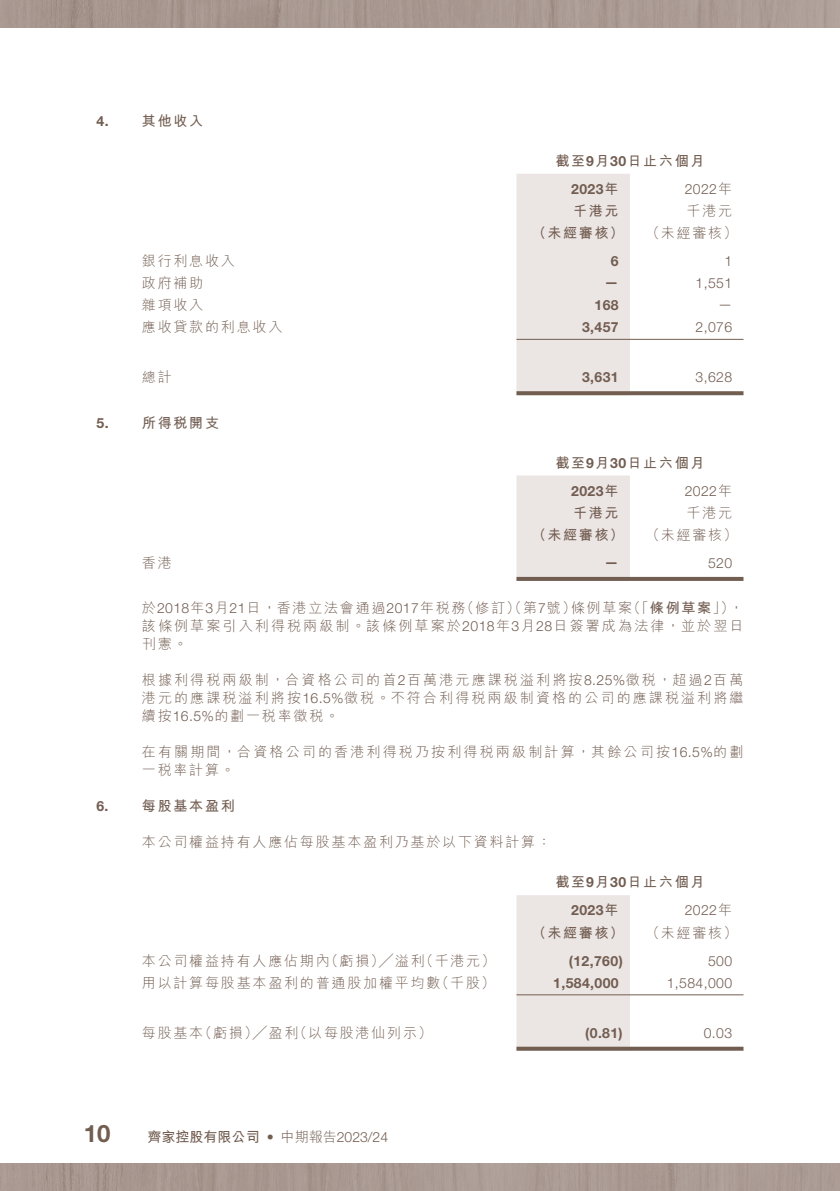
<style>
.page{position:relative;width:840px;height:1191px;background:#fff}
.page>*{position:absolute;margin:0;border:0;box-sizing:border-box;transform-origin:0 0}
.t1{font:700 24px "Helvetica Neue LT Std";color:#725d51}
.t2{font:300 14px/18px "M Hei HK";letter-spacing:.13em;color:#725d51;text-align:justify}
.t3{font:700 14px "M Hei HK";letter-spacing:.13em;color:#725d51}
.t4{font:700 14px "Helvetica Neue LT Std";letter-spacing:.03em;color:#725d51}
.t5{font:300 14px "Helvetica Neue LT Std";letter-spacing:.03em;color:#725d51}
.t6{font:300 14px/18px "M Hei HK";letter-spacing:.155em;color:#725d51}
.t7{font:700 14px "M Hei HK";color:#725d51}
.s1{font-family:"Helvetica Neue LT Std"}
.s2{font-family:"M Hei HK"}
.s3{font-weight:700}
.s4{font-family:"Helvetica Neue LT Std";font-weight:300}
.s5{font-weight:300}
</style>
<div class="page">
<img style="left:0;top:0;width:840px;height:1191px">
<div style="left:0;top:28px;width:839px;height:1134px;background:#fff"></div>
<div style="left:516px;top:174px;width:113px;height:217px;background:#ebe5e3"></div>
<hr style="left:516px;top:339px;width:113px;height:1px;background:#725d51">
<hr style="left:629px;top:339px;width:114px;height:1px;background:#725d51">
<svg style="left:516px;top:391px;width:113px;height:4px"></svg>
<svg style="left:629px;top:391px;width:114px;height:4px"></svg>
<div style="left:516px;top:475px;width:113px;height:102px;background:#ebe5e3"></div>
<hr style="left:516px;top:577px;width:113px;height:4px;background:#725d51">
<svg style="left:629px;top:577px;width:114px;height:4px"></svg>
<div style="left:516px;top:895px;width:113px;height:151px;background:#ebe5e3"></div>
<hr style="left:516px;top:994px;width:113px;height:1px;background:#725d51">
<hr style="left:629px;top:994px;width:114px;height:1px;background:#725d51">
<svg style="left:516px;top:1046px;width:113px;height:4px"></svg>
<svg style="left:629px;top:1046px;width:114px;height:4px"></svg>
<p class="t3" style="left:96px;top:111px;width:108px"><span class="s1">4.</span> 其他收入</p>
<p class="t3" style="left:555px;top:151px;width:151px">截至<span class="s1">9</span>月<span class="s1">30</span>日止六個月</p>
<p class="t4" style="left:571px;top:180px;width:49px">2023<span class="s2">年</span></p>
<p class="t5" style="left:684px;top:180px;width:49px">2022<span class="s2">年</span></p>
<p class="t3" style="left:572px;top:201px;width:47px">千港元</p>
<p class="t2" style="left:686px;top:202px;width:47px">千港元</p>
<p class="t3" style="left:532px;top:223px;width:93px">（未經審核）</p>
<p class="t2" style="left:645px;top:224px;width:93px">（未經審核）</p>
<p class="t2" style="left:142px;top:252px;width:94px">銀行利息收入</p>
<p class="t4" style="left:610px;top:252px;width:9px">6</p>
<p class="t5" style="left:724px;top:252px;width:9px">1</p>
<p class="t2" style="left:142px;top:274px;width:63px">政府補助</p>
<p class="t4" style="left:604px;top:274px;width:15px">—</p>
<p class="t5" style="left:695px;top:274px;width:38px">1,551</p>
<p class="t2" style="left:142px;top:296px;width:63px">雜項收入</p>
<p class="t4" style="left:594px;top:296px;width:26px">168</p>
<p class="t5" style="left:717px;top:296px;width:15px">—</p>
<p class="t2" style="left:142px;top:318px;width:142px">應收貸款的利息收入</p>
<p class="t4" style="left:581px;top:318px;width:38px">3,457</p>
<p class="t5" style="left:695px;top:318px;width:38px">2,076</p>
<p class="t2" style="left:142px;top:368px;width:31px">總計</p>
<p class="t4" style="left:581px;top:368px;width:38px">3,631</p>
<p class="t5" style="left:695px;top:368px;width:38px">3,628</p>
<p class="t3" style="left:96px;top:412px;width:124px"><span class="s1">5.</span> 所得稅開支</p>
<p class="t3" style="left:555px;top:452px;width:151px">截至<span class="s1">9</span>月<span class="s1">30</span>日止六個月</p>
<p class="t4" style="left:571px;top:482px;width:49px">2023<span class="s2">年</span></p>
<p class="t5" style="left:684px;top:482px;width:49px">2022<span class="s2">年</span></p>
<p class="t3" style="left:572px;top:502px;width:47px">千港元</p>
<p class="t2" style="left:686px;top:503px;width:47px">千港元</p>
<p class="t3" style="left:532px;top:524px;width:93px">（未經審核）</p>
<p class="t2" style="left:645px;top:525px;width:93px">（未經審核）</p>
<p class="t2" style="left:142px;top:553px;width:31px">香港</p>
<p class="t4" style="left:604px;top:553px;width:15px">—</p>
<p class="t5" style="left:707px;top:554px;width:26px">520</p>
<p class="t2" style="left:142px;top:599px;width:602px">於<span class="s1">2018</span>年<span class="s1">3</span>月<span class="s1">21</span>日，香港立法會通過<span class="s1">2017</span>年稅務（修訂）（第<span class="s1">7</span>號）條例草案（「<span class="s3">條例草案</span>」），該條例草案引入利得稅兩級制。該條例草案於<span class="s1">2018</span>年<span class="s1">3</span>月<span class="s1">28</span>日簽署成為法律，並於翌日刊憲。</p>
<p class="t2" style="left:142px;top:671px;width:603px">根據利得稅兩級制，合資格公司的首<span class="s1">2</span>百萬港元應課稅溢利將按<span class="s1">8.25%</span>徵稅，超過<span class="s1">2</span>百萬港元的應課稅溢利將按<span class="s1">16.5%</span>徵稅。不符合利得稅兩級制資格的公司的應課稅溢利將繼續按<span class="s1">16.5%</span>的劃一稅率徵稅。</p>
<p class="t6" style="left:142px;top:743px;width:602px">在有關期間，合資格公司的香港利得稅乃按利得稅兩級制計算，其餘公司按<span class="s1">16.5%</span>的劃一稅率計算。</p>
<p class="t3" style="left:96px;top:796px;width:140px"><span class="s1">6.</span> 每股基本盈利</p>
<p class="t2" style="left:142px;top:833px;width:410px">本公司權益持有人應佔每股基本盈利乃基於以下資料計算：</p>
<p class="t3" style="left:555px;top:872px;width:151px">截至<span class="s1">9</span>月<span class="s1">30</span>日止六個月</p>
<p class="t4" style="left:571px;top:902px;width:49px">2023<span class="s2">年</span></p>
<p class="t5" style="left:684px;top:902px;width:49px">2022<span class="s2">年</span></p>
<p class="t3" style="left:532px;top:922px;width:93px">（未經審核）</p>
<p class="t2" style="left:645px;top:923px;width:93px">（未經審核）</p>
<p class="t2" style="left:142px;top:951px;width:355px">本公司權益持有人應佔期內（虧損）╱溢利（千港元）</p>
<p class="t4" style="left:568px;top:952px;width:55px">(12,760)</p>
<p class="t5" style="left:707px;top:952px;width:26px">500</p>
<p class="t2" style="left:142px;top:973px;width:354px">用以計算每股基本盈利的普通股加權平均數（千股）</p>
<p class="t4" style="left:553px;top:974px;width:67px">1,584,000</p>
<p class="t5" style="left:666px;top:974px;width:67px">1,584,000</p>
<p class="t2" style="left:142px;top:1023px;width:291px">每股基本（虧損）╱盈利（以每股港仙列示）</p>
<p class="t4" style="left:585px;top:1024px;width:39px">(0.81)</p>
<p class="t5" style="left:703px;top:1024px;width:30px">0.03</p>
<h1 class="t1" style="left:84px;top:1118px;width:28px">10</h1>
<p class="t7" style="left:147px;top:1127px;width:242px">齊家控股有限公司 <span class="s4">•</span> <span class="s5">中期報告</span><span class="s4">2023/24</span></p>
</div>
